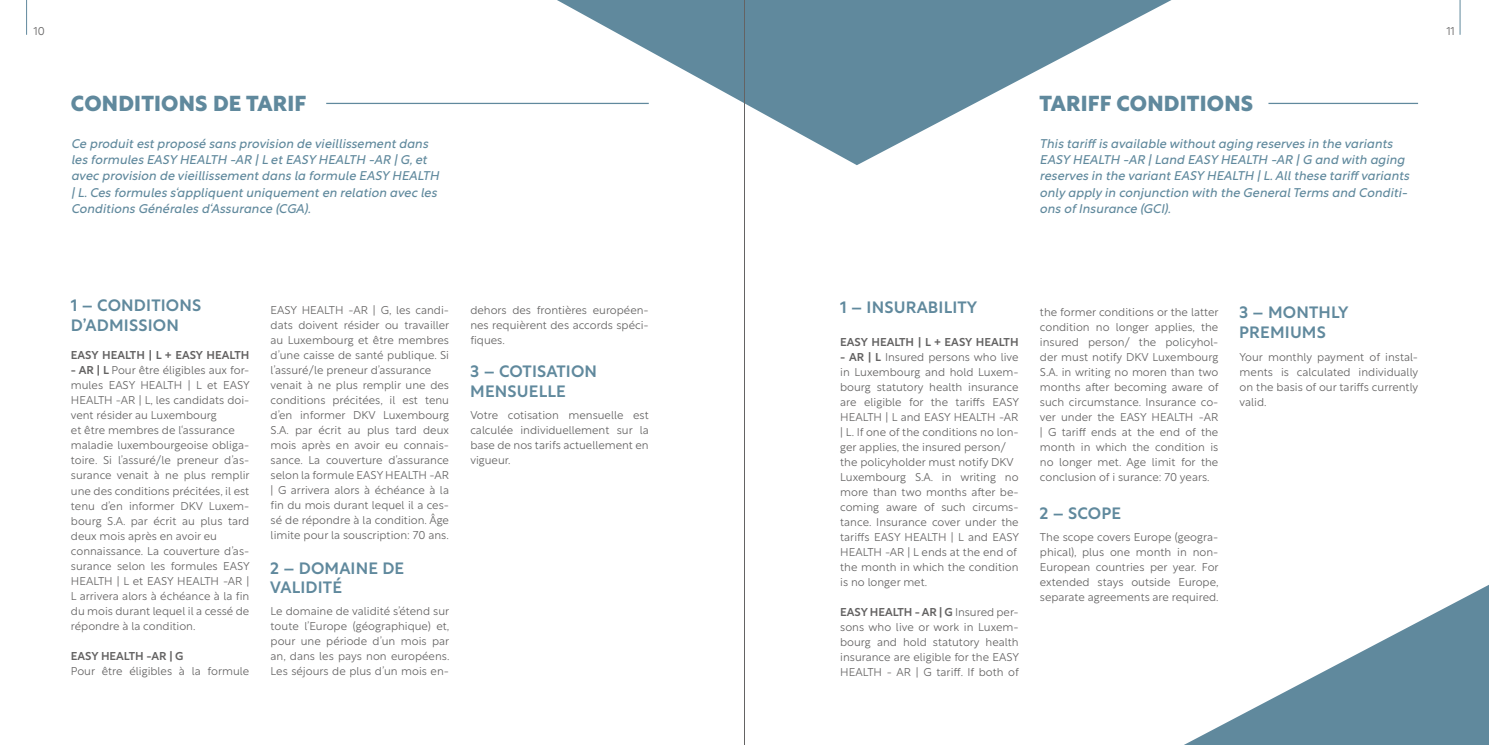
<style>
.page{position:relative;width:1489px;height:745px;background:#fff}
.page>*{position:absolute;margin:0;border:0;box-sizing:border-box;transform-origin:0 0}
.t1{font:800 21.25px "Rustica";letter-spacing:.01em;color:#60899d}
.t2{font:500 16.25px/19.5px "Rustica";letter-spacing:.01em;color:#60899d}
.t3{font:italic 12.5px/16.2px "Rustica";color:#60899d}
.t4{font:300 11.25px/15px "Rustica";color:#646363;text-align:justify}
.t5{font:500 11.25px "Rustica";color:#646363}
.s1{font-weight:500}
</style>
<div class="page">
<hr style="left:1459px;top:0;width:1px;height:35px;background:#60899d">
<hr style="left:26px;top:0;width:1px;height:35px;background:#60899d">
<hr style="left:1268px;top:103px;width:149px;height:1px;background:#60899d">
<hr style="left:326px;top:103px;width:322px;height:1px;background:#60899d">
<svg style="left:557px;top:0;width:614px;height:165px"></svg>
<svg style="left:1186px;top:585px;width:302px;height:159px"></svg>
<hr style="left:744px;top:0;width:1px;height:744px;background:#646363">
<p class="t4" style="left:33px;top:22px;width:13px">10</p>
<p class="t4" style="left:1446px;top:22px;width:10px">11</p>
<h1 class="t1" style="left:71px;top:85px;width:237px">CONDITIONS DE TARIF</h1>
<h1 class="t1" style="left:1039px;top:85px;width:215px">TARIFF CONDITIONS</h1>
<p class="t3" style="left:71px;top:134px;width:369px">Ce produit est proposé sans provision de vieillissement dans les formules EASY HEALTH -AR | L et EASY HEALTH -AR | G, et avec provision de vieillissement dans la formule EASY HEALTH | L. Ces formules s‘appliquent uniquement en relation avec les Conditions Générales d‘Assurance (CGA).</p>
<p class="t3" style="left:1039px;top:134px;width:371px">This tariff is available without aging reserves in the variants EASY HEALTH -AR | Land EASY HEALTH -AR | G and with aging reserves in the variant EASY HEALTH | L. All these tariff variants only apply in conjunction with the General Terms and Conditi&shy;ons of Insurance (GCI).</p>
<h2 class="t2" style="left:71px;top:294px;width:132px">1 – CONDITIONS</h2>
<h2 class="t2" style="left:840px;top:296px;width:139px">1 – INSURABILITY</h2>
<h2 class="t2" style="left:71px;top:313px;width:109px">D’ADMISSION</h2>
<p class="t4" style="left:270px;top:301px;width:180px;text-align:left">EASY HEALTH -AR | G, les candi&shy;dats doivent résider ou travailler au Luxembourg et être membres d’une caisse de santé publique. Si l’assuré/le preneur d’assurance venait à ne plus remplir une des conditions précitées, il est tenu d’en informer DKV Luxembourg<br>S.A. par écrit au plus tard deux mois après en avoir eu connais&shy;sance. La couverture d’assurance selon la formule EASY HEALTH -AR | G arrivera alors à échéance à la fin du mois durant lequel il a ces&shy;sé de répondre à la condition. Âge limite pour la souscription: 70 ans.</p>
<p class="t4" style="left:470px;top:301px;width:180px">dehors des frontières européen&shy;nes requièrent des accords spéci&shy;fiques.</p>
<p class="t5" style="left:840px;top:331px;width:180px">EASY HEALTH | L + EASY HEALTH</p>
<p class="t4" style="left:840px;top:347px;width:180px;text-align:left"><span class="s1">- AR | L</span> Insured persons who live in Luxembourg and hold Luxem&shy;bourg statutory health insurance are eligible for the tariffs EASY<br>HEALTH | L and EASY HEALTH -AR | L. If one of the conditions no lon&shy;ger applies, the insured person/ the policyholder must notify DKV<br>Luxembourg S.A. in writing no more than two months after be&shy;coming aware of such circums&shy;tance. Insurance cover under the tariffs EASY HEALTH | L and EASY<br>HEALTH -AR | L ends at the end of the month in which the condition is no longer met.</p>
<p class="t4" style="left:840px;top:602px;width:180px"><span class="s1">EASY HEALTH - AR | G</span> Insured per&shy;sons who live or work in Luxem&shy;bourg and hold statutory health insurance are eligible for the EASY HEALTH - AR | G tariff. If both of</p>
<p class="t5" style="left:71px;top:345px;width:180px">EASY HEALTH | L + EASY HEALTH</p>
<p class="t4" style="left:71px;top:361px;width:180px;text-align:left"><span class="s1">- AR | L</span> Pour être éligibles aux for&shy;mules EASY HEALTH | L et EASY<br>HEALTH -AR | L, les candidats doi&shy;vent résider au Luxembourg<br>et être membres de l‘assurance maladie luxembourgeoise obliga&shy;toire. Si l’assuré/le preneur d’as&shy;surance venait à ne plus remplir une des conditions précitées, il est tenu d’en informer DKV Luxem&shy;bourg S.A. par écrit au plus tard deux mois après en avoir eu connaissance. La couverture d’as&shy;surance selon les formules EASY<br>HEALTH | L et EASY HEALTH -AR |<br>L arrivera alors à échéance à la fin du mois durant lequel il a cessé de répondre à la condition.</p>
<p class="t5" style="left:71px;top:645px;width:114px">EASY HEALTH -AR | G</p>
<p class="t4" style="left:71px;top:661px;width:180px">Pour être éligibles à la formule</p>
<h2 class="t2" style="left:470px;top:359px;width:128px">3 – COTISATION<br>MENSUELLE</h2>
<p class="t4" style="left:470px;top:406px;width:180px">Votre cotisation mensuelle est calculée individuellement sur la base de nos tarifs actuellement en vigueur.</p>
<h2 class="t2" style="left:270px;top:556px;width:135px">2 – DOMAINE DE<br>VALIDITÉ</h2>
<p class="t4" style="left:270px;top:601px;width:180px">Le domaine de validité s’étend sur toute l’Europe (géographique) et, pour une période d’un mois par an, dans les pays non européens.<br>Les séjours de plus d’un mois en-</p>
<p class="t4" style="left:1039px;top:302px;width:180px">the former conditions or the latter condition no longer applies, the insured person/ the policyhol&shy;der must notify DKV Luxembourg S.A. in writing no moren than two months after becoming aware of such circumstance. Insurance co&shy;ver under the EASY HEALTH -AR | G tariff ends at the end of the month in which the condition is no longer met. Age limit for the conclusion of i surance: 70 years.</p>
<h2 class="t2" style="left:1039px;top:501px;width:83px">2 – SCOPE</h2>
<p class="t4" style="left:1039px;top:527px;width:180px">The scope covers Europe (geogra&shy;phical), plus one month in non-European countries per year. For extended stays outside Europe, separate agreements are required.</p>
<h2 class="t2" style="left:1239px;top:300px;width:111px">3 – MONTHLY<br>PREMIUMS</h2>
<p class="t4" style="left:1239px;top:347px;width:180px">Your monthly payment of instal&shy;ments is calculated individually on the basis of our tariffs currently valid.</p>
</div>
